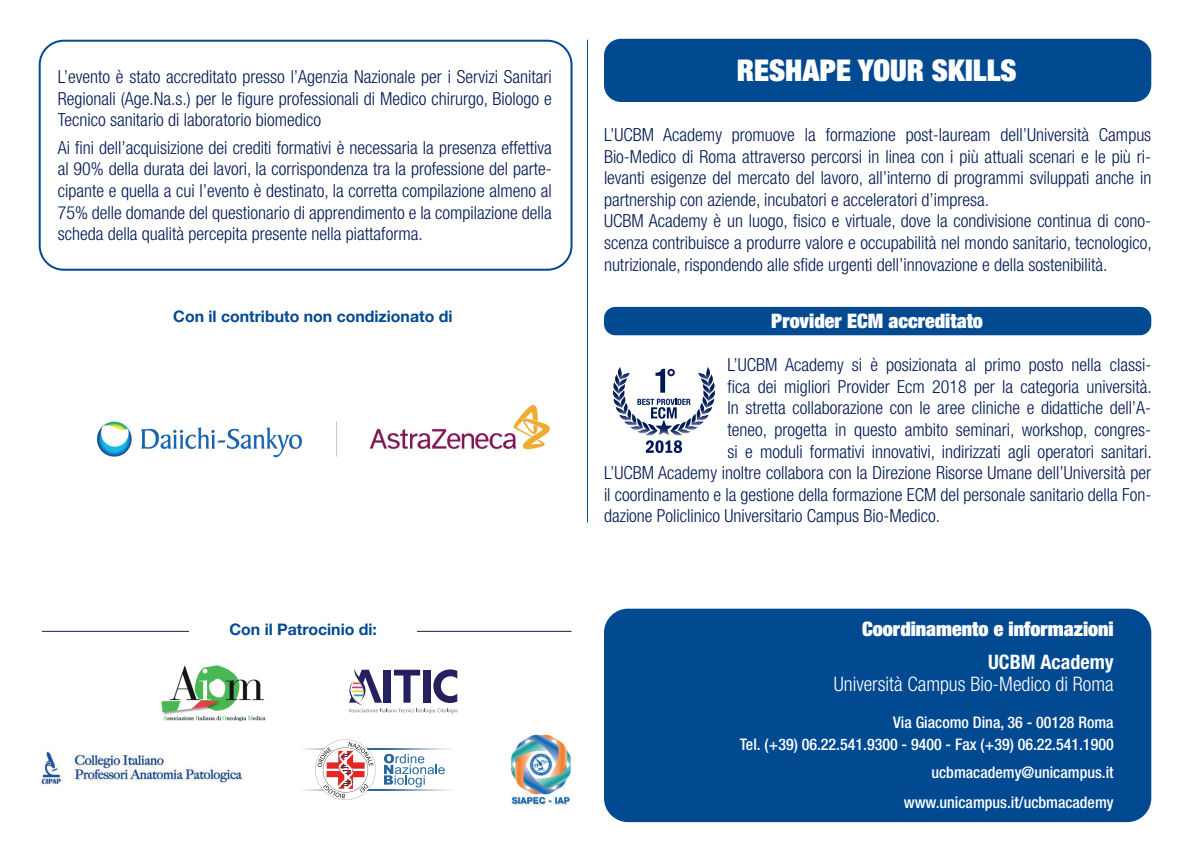
<style>
.page{position:relative;width:1191px;height:851px;background:#fff}
.page>*{position:absolute;margin:0;border:0;box-sizing:border-box;transform-origin:0 0}
.t1{font:900 condensed 30px "Helvetica Neue LT Pro";color:#fff}
.t2{font:900 condensed 20px "Helvetica Neue LT Pro";color:#fff}
.t3{font:300 condensed 20px "Helvetica Neue LT Pro";color:#fff}
.t4{font:700 condensed 20px "Helvetica Neue LT Pro";color:#fff}
.t5{font:300 condensed 18px/21.6px "Helvetica Neue LT Pro";color:#001954;text-align:justify}
.t6{font:500 condensed 16px/22px "Helvetica Neue LT Pro";color:#fff;text-align:right}
.t7{font:700 15.8px "Helvetica Neue";color:#014990}
</style>
<div class="page">
<div style="left:604px;top:608px;width:547px;height:214px;background:#014990;border-radius:24px"></div>
<div style="left:604px;top:39px;width:547px;height:63px;background:#014990;border-radius:17px"></div>
<hr style="left:587px;top:40px;width:1px;height:482px;background:#014990">
<div style="left:604px;top:307px;width:547px;height:28px;background:#014990;border-radius:11px"></div>
<svg style="left:613px;top:367px;width:102px;height:86px"></svg>
<hr style="left:42px;top:631px;width:529px;height:1px;background:#122241">
<div style="left:189px;top:608px;width:228px;height:38px;background:#fff"></div>
<div style="left:39px;top:40px;width:533px;height:231px;border:2px solid #014990;border-radius:24px"></div>
<img style="left:161px;top:665px;width:105px;height:57px">
<svg style="left:302px;top:789px;width:150px;height:1px"></svg>
<svg style="left:384px;top:753px;width:61px;height:34px"></svg>
<svg style="left:302px;top:748px;width:150px;height:1px"></svg>
<svg style="left:315px;top:739px;width:61px;height:60px"></svg>
<img style="left:511px;top:734px;width:60px;height:71px">
<svg style="left:349px;top:669px;width:108px;height:44px"></svg>
<img style="left:41px;top:751px;width:202px;height:34px">
<img style="left:96px;top:405px;width:454px;height:53px">
<p class="t5" style="left:58px;top:66px;width:496px">L’evento è stato accreditato presso l’Agenzia Nazionale per i Servizi Sanitari Regionali (Age.Na.s.) per le figure professionali di Medico chirurgo, Biologo e Tecnico sanitario di laboratorio biomedico</p>
<p class="t5" style="left:58px;top:136px;width:496px">Ai fini dell’acquisizione dei crediti formativi è necessaria la presenza effettiva al 90% della durata dei lavori, la corrispondenza tra la professione del parte&shy;cipante e quella a cui l’evento è destinato, la corretta compilazione almeno al 75% delle domande del questionario di apprendimento e la compilazione della scheda della qualità percepita presente nella piattaforma.</p>
<p class="t7" style="left:173px;top:304px;width:281px">Con il contributo non condizionato di</p>
<p class="t7" style="left:229px;top:617px;width:149px">Con il Patrocinio di:</p>
<h1 class="t1" style="left:737px;top:51px;width:281px">RESHAPE YOUR SKILLS</h1>
<p class="t5" style="left:604px;top:124px;width:549px;text-align:left">L’UCBM Academy promuove la formazione post-lauream dell’Università Campus Bio-Medico di Roma attraverso percorsi in linea con i più attuali scenari e le più ri&shy;levanti esigenze del mercato del lavoro, all’interno di programmi sviluppati anche in partnership con aziende, incubatori e acceleratori d’impresa.<br>UCBM Academy è un luogo, fisico e virtuale, dove la condivisione continua di cono&shy;scenza contribuisce a produrre valore e occupabilità nel mondo sanitario, tecnologico, nutrizionale, rispondendo alle sfide urgenti dell’innovazione e della sostenibilità.</p>
<p class="t2" style="left:771px;top:308px;width:213px">Provider ECM accreditato</p>
<p class="t5" style="left:727px;top:354px;width:425px">L’UCBM Academy si è posizionata al primo posto nella classi-</p>
<p class="t5" style="left:727px;top:375px;width:426px">fica dei migliori Provider Ecm 2018 per la categoria università.</p>
<p class="t5" style="left:727px;top:397px;width:425px">In stretta collaborazione con le aree cliniche e didattiche dell’A-</p>
<p class="t5" style="left:727px;top:418px;width:425px">teneo, progetta in questo ambito seminari, workshop, congres-</p>
<p class="t5" style="left:727px;top:440px;width:426px">si e moduli formativi innovativi, indirizzati agli operatori sanitari.</p>
<p class="t5" style="left:604px;top:462px;width:549px">L’UCBM Academy inoltre collabora con la Direzione Risorse Umane dell’Università per</p>
<p class="t5" style="left:604px;top:483px;width:549px">il coordinamento e la gestione della formazione ECM del personale sanitario della Fon-</p>
<p class="t5" style="left:604px;top:505px;width:337px">dazione Policlinico Universitario Campus Bio-Medico.</p>
<p class="t2" style="left:862px;top:616px;width:253px">Coordinamento e informazioni</p>
<p class="t4" style="left:988px;top:650px;width:127px">UCBM Academy</p>
<p class="t3" style="left:833px;top:672px;width:281px">Università Campus Bio-Medico di Roma</p>
<p class="t6" style="left:739px;top:711px;width:375px">Via Giacomo Dina, 36 - 00128 Roma<br>Tel. (+39) 06.22.541.9300 - 9400 - Fax (+39) 06.22.541.1900</p>
<p class="t6" style="left:903px;top:757px;width:211px;line-height:29.6px">ucbmacademy@unicampus.it www.unicampus.it/ucbmacademy</p>
</div>
